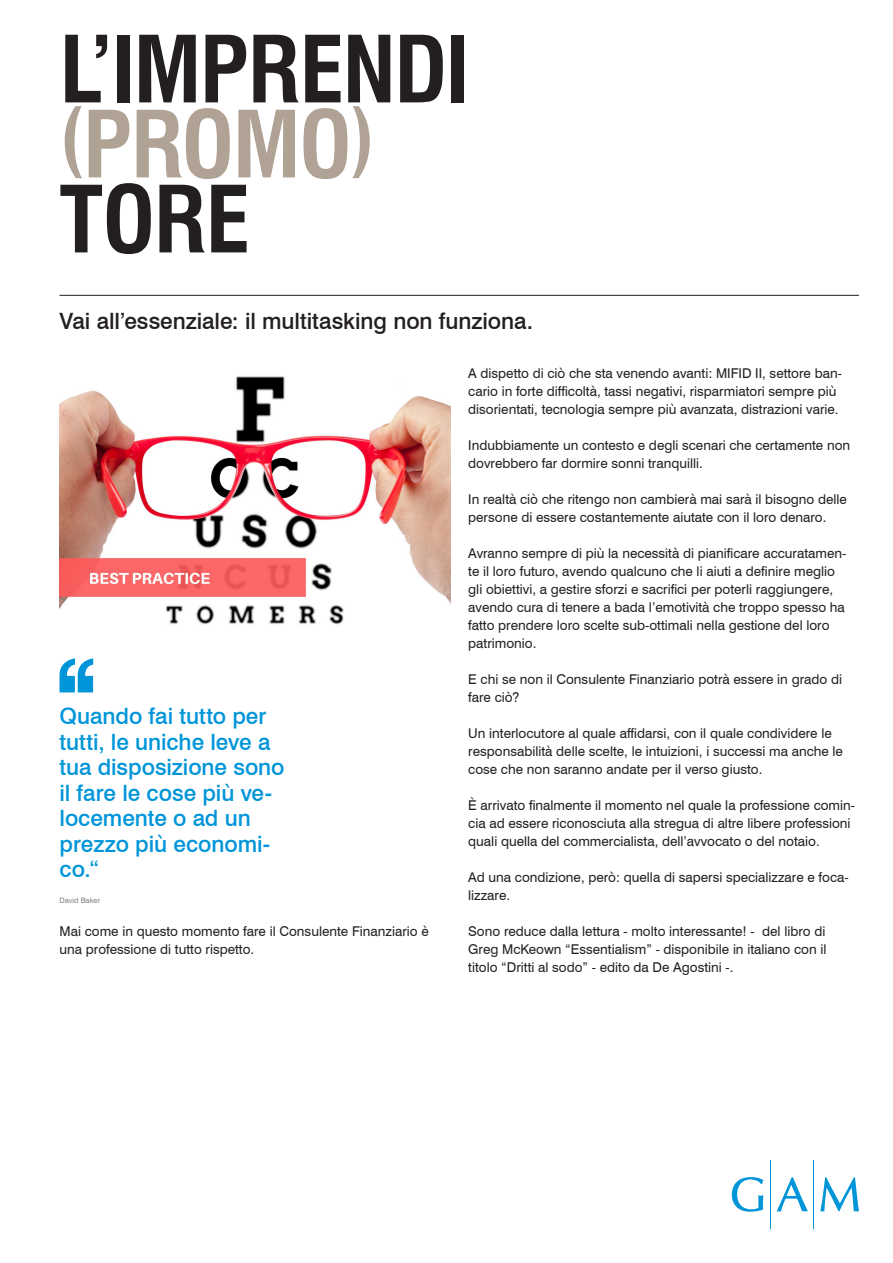
<style>
.page{position:relative;width:893px;height:1263px;background:#fff}
.page>*{position:absolute;margin:0;border:0;box-sizing:border-box;transform-origin:0 0}
._94pt___32mm{font:700 condensed 90px/75px "Swiss 721 BT";letter-spacing:-.02em;color:#231f20}
.t1{font:500 22.5px/25.5px "Swiss 721 BT";letter-spacing:-.005em;color:#0095d9}
._15pt___6mm___8mm_pa{font:500 22.5px "Swiss 721 BT";letter-spacing:-.005em;color:#231f20}
.t2{font:13.5px/18px "Swiss 721 BT";color:#231f20}
.t3{font:7.5px "Swiss 721 BT";color:#808285}
.s1{font-size:75px;color:#b0a295}
.s2{color:#b0a295}
</style>
<div class="page">
<hr style="left:60px;top:295px;width:799px;height:1px;background:#231f20">
<svg style="left:732px;top:1177px;width:31px;height:35px"></svg>
<svg style="left:777px;top:1177px;width:31px;height:34px"></svg>
<svg style="left:820px;top:1177px;width:39px;height:34px"></svg>
<hr style="left:813px;top:1160px;width:1px;height:68px;background:#0095d9">
<hr style="left:770px;top:1160px;width:1px;height:68px;background:#0095d9">
<img style="left:60px;top:376px;width:390px;height:249px">
<svg style="left:60px;top:658px;width:33px;height:34px"></svg>
<p class="_94pt___32mm" style="left:60px;top:32px;width:412px">L’IMPRENDI <span class="s1">(</span><span class="s2">PROMO</span><span class="s1">)<br></span>TORE</p>
<p class="_15pt___6mm___8mm_pa" style="left:60px;top:307px;width:475px">Vai all’essenziale: il multitasking non funziona.</p>
<p class="t1" style="left:60px;top:703px;width:227px">Quando fai tutto per tutti, le uniche leve a tua disposizione sono il fare le cose più ve&shy;locemente o ad un prezzo più economi&shy;co.“</p>
<p class="t3" style="left:60px;top:896px;width:42px">David Baker</p>
<p class="t2" style="left:60px;top:922px;width:371px">Mai come in questo momento fare il Consulente Finanziario è una professione di tutto rispetto.</p>
<p class="t2" style="left:468px;top:364px;width:375px">A dispetto di ciò che sta venendo avanti: MIFID II, settore ban&shy;cario in forte difficoltà, tassi negativi, risparmiatori sempre più disorientati, tecnologia sempre più avanzata, distrazioni varie.</p>
<p class="t2" style="left:468px;top:436px;width:383px">Indubbiamente un contesto e degli scenari che certamente non dovrebbero far dormire sonni tranquilli.</p>
<p class="t2" style="left:468px;top:490px;width:380px">In realtà ciò che ritengo non cambierà mai sarà il bisogno delle persone di essere costantemente aiutate con il loro denaro.</p>
<p class="t2" style="left:468px;top:544px;width:380px">Avranno sempre di più la necessità di pianificare accuratamen&shy;te il loro futuro, avendo qualcuno che li aiuti a definire meglio gli obiettivi, a gestire sforzi e sacrifici per poterli raggiungere, avendo cura di tenere a bada l’emotività che troppo spesso ha fatto prendere loro scelte sub-ottimali nella gestione del loro patrimonio.</p>
<p class="t2" style="left:468px;top:670px;width:375px">E chi se non il Consulente Finanziario potrà essere in grado di fare ciò?</p>
<p class="t2" style="left:468px;top:724px;width:376px">Un interlocutore al quale affidarsi, con il quale condividere le responsabilità delle scelte, le intuizioni, i successi ma anche le cose che non saranno andate per il verso giusto.</p>
<p class="t2" style="left:468px;top:796px;width:388px">È arrivato finalmente il momento nel quale la professione comin&shy;cia ad essere riconosciuta alla stregua di altre libere professioni quali quella del commercialista, dell’avvocato o del notaio.</p>
<p class="t2" style="left:468px;top:868px;width:382px">Ad una condizione, però: quella di sapersi specializzare e foca&shy;lizzare.</p>
<p class="t2" style="left:468px;top:922px;width:360px;text-align:justify">Sono reduce dalla lettura - molto interessante! - del libro di Greg McKeown “Essentialism” - disponibile in italiano con il titolo “Dritti al sodo” - edito da De Agostini -.</p>
</div>
